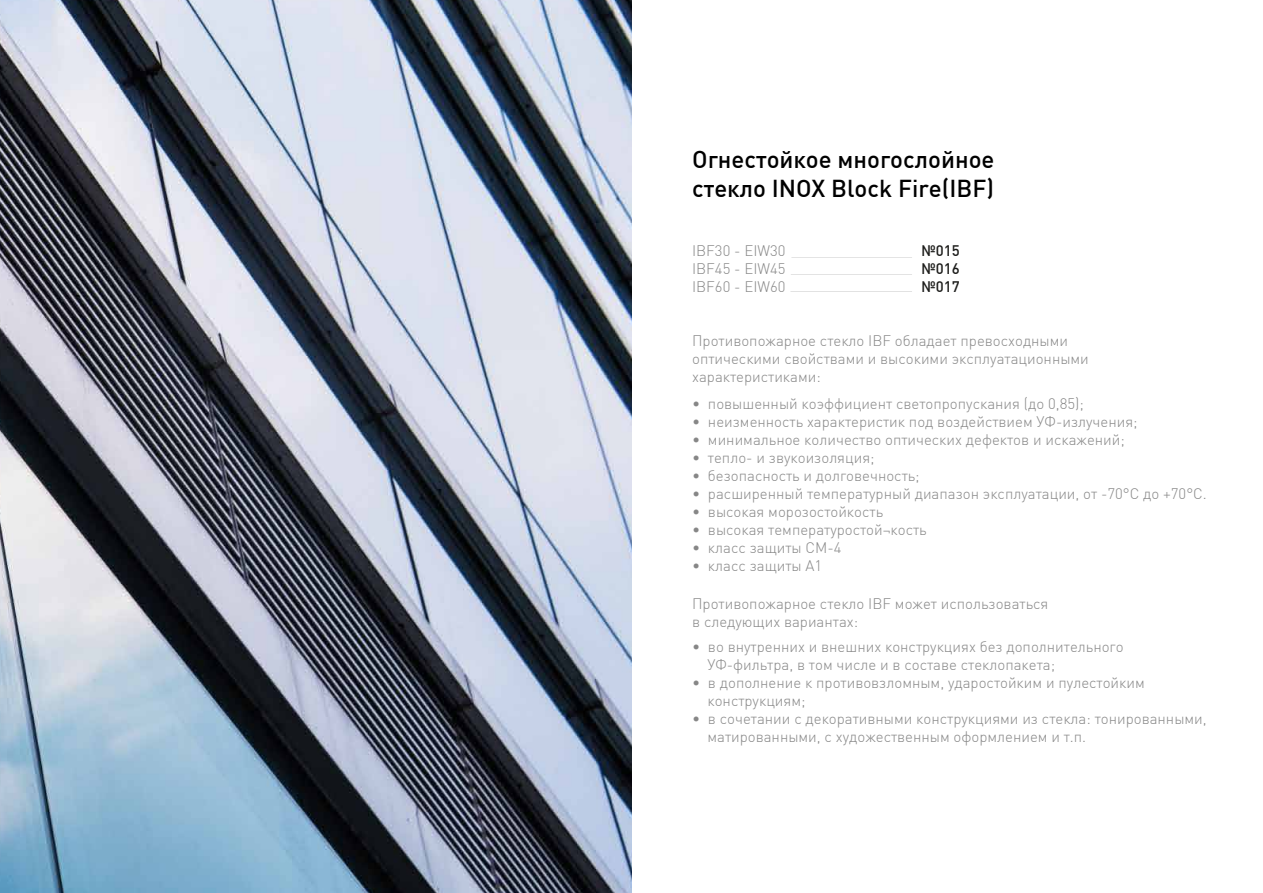
<style>
.page{position:relative;width:1263px;height:893px;background:#fff}
.page>*{position:absolute;margin:0;border:0;box-sizing:border-box;transform-origin:0 0}
.t1{font:500 24px/28.8px "DIN Pro";color:#000}
.t2{font:300 15px/18px "DIN Pro";color:#878787}
.t3{font:500 15px/17.9px "DIN Pro";color:#1d1d1b;text-align:justify}
</style>
<div class="page">
<img style="left:0;top:0;width:631px;height:893px">
<hr style="left:790px;top:291px;width:122px;height:1px;background:#afafaf">
<hr style="left:791px;top:274px;width:121px;height:1px;background:#afafaf">
<hr style="left:791px;top:257px;width:121px;height:1px;background:#afafaf">
<h1 class="t1" style="left:692px;top:145px;width:304px">Огнестойкое многослойное стекло INOX Block Fire(IBF)</h1>
<p class="t2" style="left:692px;top:242px;width:95px;text-align:justify">IBF30 - EIW30<br>IBF45 - EIW45<br>IBF60 - EIW60</p>
<p class="t3" style="left:921px;top:242px;width:40px">№015 №016 №017</p>
<p class="t2" style="left:692px;top:332px;width:398px">Противопожарное стекло IBF обладает превосходными оптическими свойствами и высокими эксплуатационными характеристиками:</p>
<p class="t2" style="left:692px;top:394px;width:393px">• повышенный коэффициент светопропускания (до 0,85);</p>
<p class="t2" style="left:692px;top:412px;width:447px">• неизменность характеристик под воздействием УФ-излучения;</p>
<p class="t2" style="left:692px;top:430px;width:434px">• минимальное количество оптических дефектов и искажений;</p>
<p class="t2" style="left:692px;top:448px;width:184px">• тепло- и звукоизоляция;</p>
<p class="t2" style="left:692px;top:466px;width:229px">• безопасность и долговечность;</p>
<p class="t2" style="left:692px;top:484px;width:516px">• расширенный температурный диапазон эксплуатации, от -70°C до +70°C.</p>
<p class="t2" style="left:692px;top:502px;width:192px">• высокая морозостойкость</p>
<p class="t2" style="left:692px;top:520px;width:236px">• высокая температуростой¬кость</p>
<p class="t2" style="left:692px;top:538px;width:151px">• класс защиты СМ-4</p>
<p class="t2" style="left:692px;top:556px;width:132px">• класс защиты А1</p>
<p class="t2" style="left:692px;top:594px;width:358px">Противопожарное стекло IBF может использоваться в следующих вариантах:</p>
<p class="t2" style="left:707px;top:637px;width:418px;text-indent:-15px">• во внутренних и внешних конструкциях без дополнительного<br>УФ-фильтра, в том числе и в составе стеклопакета;</p>
<p class="t2" style="left:707px;top:673px;width:439px;text-indent:-15px">• в дополнение к противовзломным, ударостойким и пулестойким конструкциям;</p>
<p class="t2" style="left:707px;top:709px;width:501px;text-indent:-15px">• в сочетании с декоративными конструкциями из стекла: тонированными, матированными, с художественным оформлением и т.п.</p>
</div>
